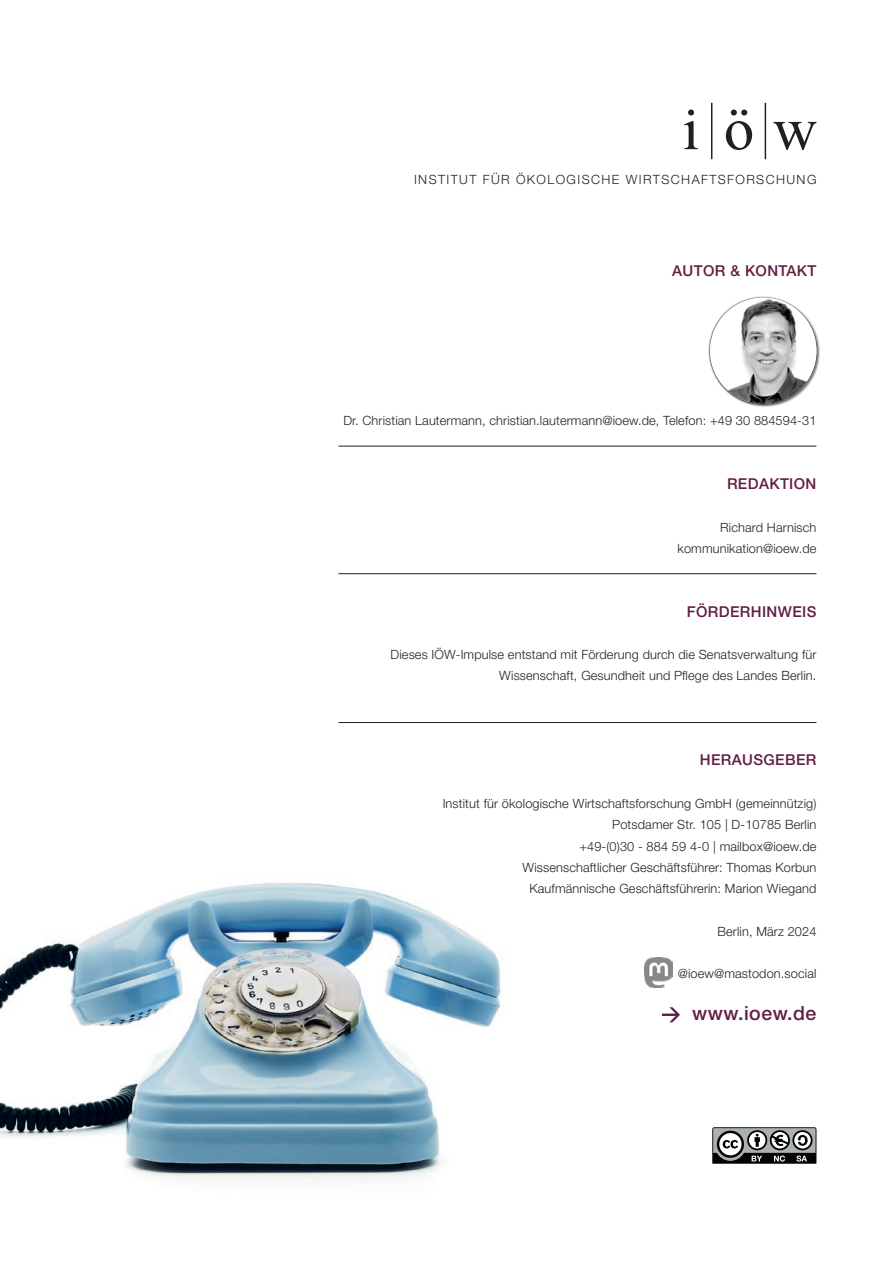
<style>
.page{position:relative;width:893px;height:1263px;background:#fff}
.page>*{position:absolute;margin:0;border:0;box-sizing:border-box;transform-origin:0 0}
.URL{font:500 19.5px "Helvetica Neue LT Std";letter-spacing:.025em;color:#611e42}
.t1{font:500 15px "Helvetica Neue LT Std";letter-spacing:.025em;color:#611e42}
.t2{font:300 12.75px/21.3px "Helvetica Neue LT Std";letter-spacing:.01em;color:#231f20;text-align:right}
.t3{font:300 12.75px "Helvetica Neue LT Std";letter-spacing:.11em;color:#231f20}
</style>
<div class="page">
<hr style="left:338px;top:446px;width:478px;height:1px;background:#231f20">
<hr style="left:338px;top:573px;width:478px;height:1px;background:#231f20">
<hr style="left:338px;top:722px;width:478px;height:1px;background:#231f20">
<img style="left:644px;top:957px;width:28px;height:30px">
<svg style="left:662px;top:1007px;width:18px;height:15px"></svg>
<img style="left:0;top:883px;width:501px;height:301px">
<svg style="left:712px;top:1127px;width:105px;height:37px"></svg>
<hr style="left:711px;top:103px;width:1px;height:56px;background:#231f20">
<hr style="left:765px;top:103px;width:1px;height:56px;background:#231f20">
<svg style="left:773px;top:122px;width:43px;height:28px"></svg>
<svg style="left:726px;top:121px;width:26px;height:29px"></svg>
<svg style="left:731px;top:110px;width:16px;height:5px"></svg>
<svg style="left:684px;top:121px;width:14px;height:28px"></svg>
<svg style="left:688px;top:110px;width:6px;height:5px"></svg>
<div style="left:710px;top:297px;width:110px;height:110px;background:#231f20;opacity:.6"></div>
<div style="left:709px;top:296px;width:109px;height:109px;background:#231f20;opacity:.75"></div>
<img style="left:710px;top:298px;width:106px;height:106px;border-radius:53px">
<p class="t3" style="left:414px;top:172px;width:404px">INSTITUT FÜR ÖKOLOGISCHE WIRTSCHAFTSFORSCHUNG</p>
<p class="t1" style="left:672px;top:262px;width:146px">AUTOR &amp; KONTAKT</p>
<p class="t2" style="left:343px;top:410px;width:475px">Dr. Christian Lautermann, christian.lautermann@ioew.de, Telefon: +49 30 884594-31</p>
<p class="t1" style="left:727px;top:475px;width:91px">REDAKTION</p>
<p class="t2" style="left:720px;top:516px;width:98px">Richard Harnisch</p>
<p class="t2" style="left:678px;top:537px;width:140px">kommunikation@ioew.de</p>
<p class="t1" style="left:687px;top:602px;width:131px">FÖRDERHINWEIS</p>
<p class="t2" style="left:391px;top:644px;width:427px">Dieses IÖW-Impulse entstand mit Förderung durch die Senatsverwaltung für<br>Wissenschaft, Gesundheit und Pflege des Landes Berlin.</p>
<p class="t1" style="left:700px;top:751px;width:118px">HERAUSGEBER</p>
<p class="t2" style="left:443px;top:792px;width:375px">Institut für ökologische Wirtschaftsforschung GmbH (gemeinnützig)</p>
<p class="t2" style="left:612px;top:814px;width:206px">Potsdamer Str. 105 | D-10785 Berlin</p>
<p class="t2" style="left:579px;top:835px;width:239px">+49-(0)30 - 884 59 4-0 | mailbox@ioew.de</p>
<p class="t2" style="left:522px;top:856px;width:296px">Wissenschaftlicher Geschäftsführer: Thomas Korbun</p>
<p class="t2" style="left:529px;top:877px;width:288px">Kaufmännische Geschäftsführerin: Marion Wiegand</p>
<p class="t2" style="left:717px;top:920px;width:100px">Berlin, März 2024</p>
<p class="t2" style="left:678px;top:963px;width:140px">@ioew@mastodon.social</p>
<p class="URL" style="left:692px;top:1002px;width:126px">www.ioew.de</p>
</div>
